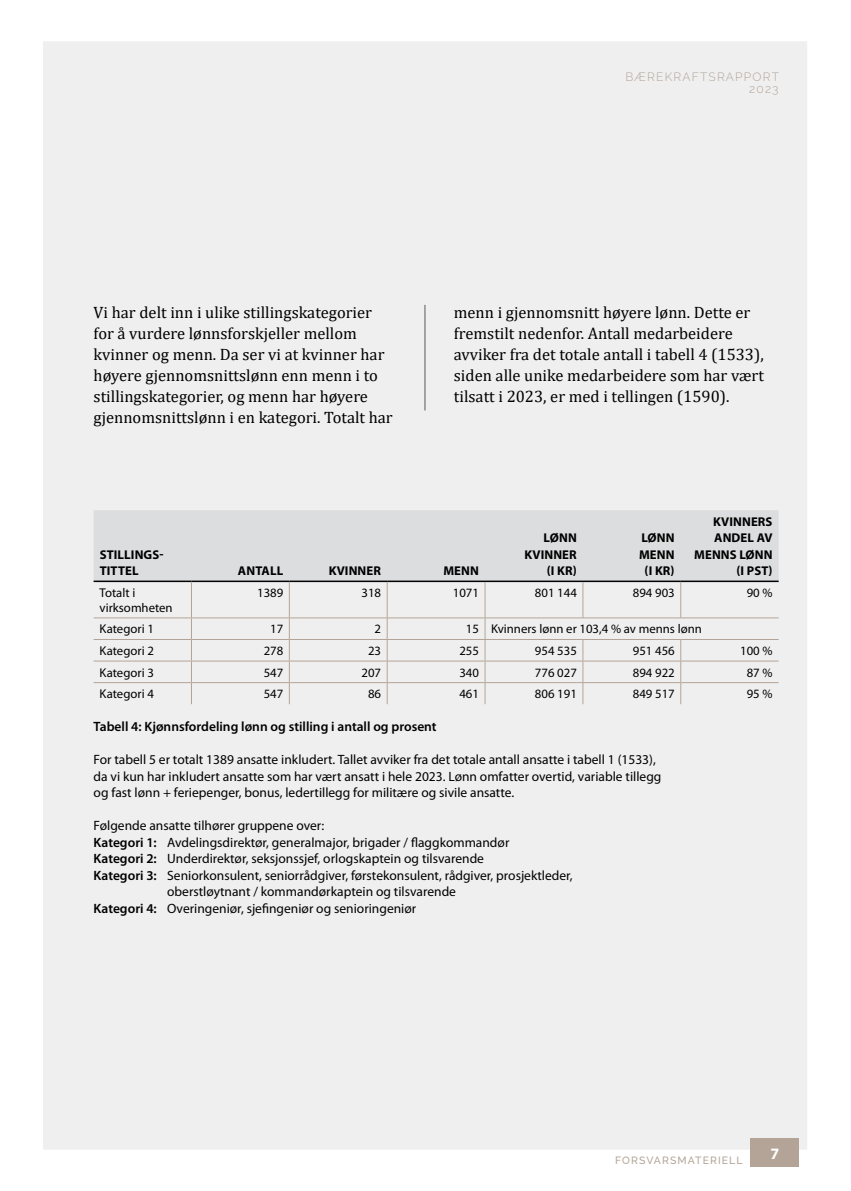
<style>
.page{position:relative;width:851px;height:1191px;background:#fff}
.page>*{position:absolute;margin:0;border:0;box-sizing:border-box;transform-origin:0 0}
.Brødtekst{font:16.5px/21px "Cambria";color:#000}
.t1{font:700 15.9px "Myriad Pro";color:#fff}
.Tabell_tekst{font:13.5px/16.5px "Myriad Pro";color:#000}
.Tabell_tekst-2{font:600 13.5px "Myriad Pro";color:#000}
.Brødtekst_-_REGULAR{font:12.75px/15px "Myriad Pro";color:#000}
.Heading_på_tabeller{font:700 12.75px/16.5px "Myriad Pro";letter-spacing:.01em;color:#000;text-align:right}
.t2{font:300 12px/12px "Raleway";letter-spacing:.1em;color:#b4a497;text-align:right}
.t3{font:500 10.5px "Raleway";letter-spacing:.1em;color:#b4a497}
.s1{font-weight:600}
</style>
<div class="page">
<div style="left:43px;top:41px;width:764px;height:1109px;background:#efeff0"></div>
<div style="left:750px;top:1138px;width:49px;height:29px;background:#b4a497"></div>
<p class="t2" style="left:625px;top:70px;width:155px">BÆREKRAFTSRAPPORT<br>2023</p>
<p class="Brødtekst" style="left:94px;top:301px;width:300px">Vi har delt inn i ulike stillingskategorier for å vurdere lønnsforskjeller mellom kvinner og menn. Da ser vi at kvinner har høyere gjennomsnittslønn enn menn i to stillingskategorier, og menn har høyere gjennomsnittslønn i en kategori. Totalt har</p>
<p class="Brødtekst" style="left:454px;top:301px;width:311px">menn i gjennomsnitt høyere lønn. Dette er fremstilt nedenfor. Antall medarbeidere avviker fra det totale antall i tabell 4 (1533), siden alle unike medarbeidere som har vært tilsatt i 2023, er med i tellingen (1590).</p>
<p class="Heading_på_tabeller" style="left:100px;top:546px;width:65px;text-align:left">STILLINGS-<br>TITTEL</p>
<p class="Heading_på_tabeller" style="left:238px;top:562px;width:47px">ANTALL</p>
<p class="Heading_på_tabeller" style="left:329px;top:562px;width:54px">KVINNER</p>
<p class="Heading_på_tabeller" style="left:443px;top:562px;width:37px">MENN</p>
<p class="Heading_på_tabeller" style="left:524px;top:529px;width:54px">LØNN<br>KVINNER (I KR)</p>
<p class="Heading_på_tabeller" style="left:639px;top:529px;width:37px;text-align:center">LØNN<br>MENN (I KR)</p>
<p class="Heading_på_tabeller" style="left:694px;top:513px;width:80px">KVINNERS<br>ANDEL AV<br>MENNS LØNN (I PST)</p>
<p class="Brødtekst_-_REGULAR" style="left:100px;top:585px;width:75px">Totalt i virksomheten</p>
<p class="Brødtekst_-_REGULAR" style="left:257px;top:585px;width:28px">1389</p>
<p class="Brødtekst_-_REGULAR" style="left:361px;top:585px;width:21px">318</p>
<p class="Brødtekst_-_REGULAR" style="left:453px;top:585px;width:28px">1071</p>
<p class="Brødtekst_-_REGULAR" style="left:535px;top:585px;width:43px">801 144</p>
<p class="Brødtekst_-_REGULAR" style="left:632px;top:585px;width:43px">894 903</p>
<p class="Brødtekst_-_REGULAR" style="left:746px;top:585px;width:27px">90 %</p>
<p class="Brødtekst_-_REGULAR" style="left:100px;top:621px;width:56px">Kategori 1</p>
<p class="Brødtekst_-_REGULAR" style="left:270px;top:621px;width:15px">17</p>
<p class="Brødtekst_-_REGULAR" style="left:374px;top:621px;width:8px">2</p>
<p class="Brødtekst_-_REGULAR" style="left:466px;top:621px;width:15px">15</p>
<p class="Brødtekst_-_REGULAR" style="left:491px;top:621px;width:212px">Kvinners lønn er 103,4 % av menns lønn</p>
<p class="Brødtekst_-_REGULAR" style="left:100px;top:643px;width:56px">Kategori 2</p>
<p class="Brødtekst_-_REGULAR" style="left:264px;top:643px;width:21px">278</p>
<p class="Brødtekst_-_REGULAR" style="left:368px;top:643px;width:15px">23</p>
<p class="Brødtekst_-_REGULAR" style="left:459px;top:643px;width:21px">255</p>
<p class="Brødtekst_-_REGULAR" style="left:535px;top:643px;width:43px">954 535</p>
<p class="Brødtekst_-_REGULAR" style="left:632px;top:643px;width:43px">951 456</p>
<p class="Brødtekst_-_REGULAR" style="left:740px;top:643px;width:34px">100 %</p>
<p class="Brødtekst_-_REGULAR" style="left:100px;top:664px;width:56px">Kategori 3</p>
<p class="Brødtekst_-_REGULAR" style="left:264px;top:664px;width:21px">547</p>
<p class="Brødtekst_-_REGULAR" style="left:361px;top:664px;width:21px">207</p>
<p class="Brødtekst_-_REGULAR" style="left:459px;top:664px;width:21px">340</p>
<p class="Brødtekst_-_REGULAR" style="left:535px;top:664px;width:43px">776 027</p>
<p class="Brødtekst_-_REGULAR" style="left:632px;top:664px;width:43px">894 922</p>
<p class="Brødtekst_-_REGULAR" style="left:746px;top:664px;width:27px">87 %</p>
<p class="Brødtekst_-_REGULAR" style="left:100px;top:686px;width:56px">Kategori 4</p>
<p class="Brødtekst_-_REGULAR" style="left:264px;top:686px;width:21px">547</p>
<p class="Brødtekst_-_REGULAR" style="left:368px;top:686px;width:15px">86</p>
<p class="Brødtekst_-_REGULAR" style="left:459px;top:686px;width:21px">461</p>
<p class="Brødtekst_-_REGULAR" style="left:535px;top:686px;width:43px">806 191</p>
<p class="Brødtekst_-_REGULAR" style="left:632px;top:686px;width:43px">849 517</p>
<p class="Brødtekst_-_REGULAR" style="left:746px;top:686px;width:27px">95 %</p>
<p class="Tabell_tekst-2" style="left:94px;top:718px;width:344px">Tabell 4: Kjønnsfordeling lønn og stilling i antall og prosent</p>
<p class="Tabell_tekst" style="left:94px;top:751px;width:569px">For tabell 5 er totalt 1389 ansatte inkludert. Tallet avviker fra det totale antall ansatte i tabell 1 (1533), da vi kun har inkludert ansatte som har vært ansatt i hele 2023. Lønn omfatter overtid, variable tillegg og fast lønn + feriepenger, bonus, ledertillegg for militære og sivile ansatte.</p>
<p class="Tabell_tekst" style="left:94px;top:817px;width:417px">Følgende ansatte tilhører gruppene over:<br><span class="s1">Kategori 1:</span> Avdelingsdirektør, generalmajor, brigader / flaggkommandør</p>
<p class="Tabell_tekst" style="left:94px;top:850px;width:392px"><span class="s1">Kategori 2:</span> Underdirektør, seksjonssjef, orlogskaptein og tilsvarende</p>
<p class="Tabell_tekst" style="left:94px;top:866px;width:480px"><span class="s1">Kategori 3:</span> Seniorkonsulent, seniorrådgiver, førstekonsulent, rådgiver, prosjektleder,</p>
<p class="Tabell_tekst" style="left:167px;top:883px;width:290px">oberstløytnant / kommandørkaptein og tilsvarende</p>
<p class="Tabell_tekst" style="left:94px;top:899px;width:324px"><span class="s1">Kategori 4:</span> Overingeniør, sjefingeniør og senioringeniør</p>
<p class="t3" style="left:615px;top:1153px;width:129px">FORSVARSMATERIELL</p>
<p class="t1" style="left:770px;top:1143px;width:10px">7</p>
</div>
